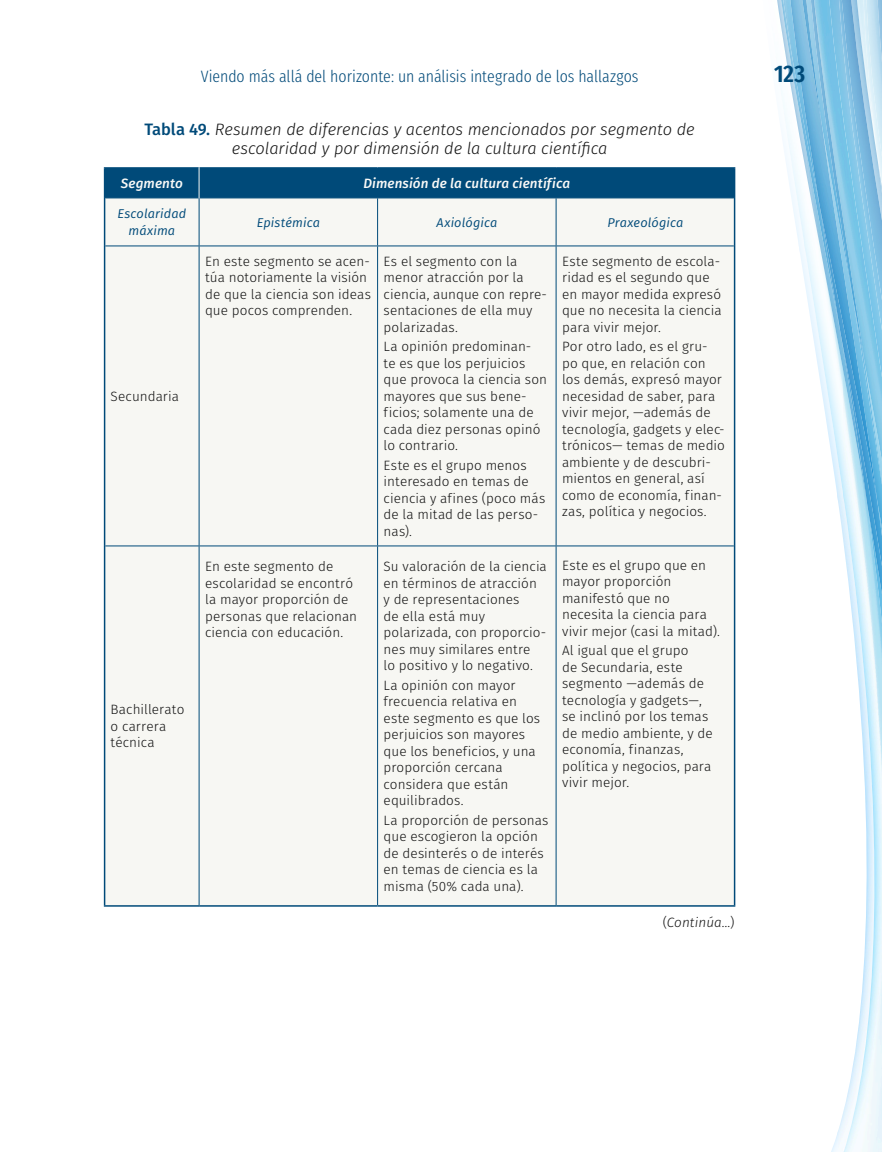
<style>
.page{position:relative;width:882px;height:1152px;background:#fff}
.page>*{position:absolute;margin:0;border:0;box-sizing:border-box;transform-origin:0 0}
.t1{font:600 24px "Fira Sans Condensed";color:#004a79}
._01_Titulos_Cuadros{font:italic 300 16.5px/19.5px "Fira Sans";letter-spacing:-.005em;color:#121212;text-align:center}
.t2{font:300 16.5px "Fira Sans Condensed";color:#004a79}
._04_Contenido_Cuadro{font:300 13.5px/16.5px "Fira Sans";letter-spacing:.005em;color:#121212}
._02_Encabezados_Cuad{font:italic 500 13.5px "Fira Sans";letter-spacing:.01em;color:#f9f9f7}
._09_Continua{font:italic 300 13.5px "Fira Sans";letter-spacing:.005em;color:#121212}
._07_Semaforo{font:italic 12.75px/16.5px "Fira Sans";letter-spacing:.01em;color:#004a79;text-align:center}
.s1{font-weight:500;font-style:normal;color:#004a79}
.s2{font-style:normal}
</style>
<div class="page">
<img style="left:831px;top:1132px;width:7px;height:20px">
<img style="left:843px;top:594px;width:39px;height:558px">
<img style="left:867px;top:594px;width:15px;height:30px">
<img style="left:846px;top:566px;width:36px;height:28px">
<img style="left:841px;top:528px;width:41px;height:38px">
<img style="left:838px;top:485px;width:44px;height:43px">
<img style="left:781px;top:0;width:7px;height:172px">
<img style="left:788px;top:0;width:90px;height:503px">
<img style="left:812px;top:366px;width:70px;height:95px">
<img style="left:804px;top:129px;width:5px;height:169px">
<img style="left:809px;top:0;width:19px;height:366px">
<img style="left:800px;top:0;width:23px;height:129px">
<img style="left:828px;top:0;width:54px;height:378px">
<img style="left:840px;top:0;width:42px;height:300px">
<div style="left:105px;top:199px;width:629px;height:706px;background:#f7f7f3"></div>
<hr style="left:104px;top:167px;width:95px;height:2px;background:#004a79">
<hr style="left:199px;top:167px;width:179px;height:2px;background:#004a79">
<hr style="left:378px;top:167px;width:178px;height:2px;background:#004a79">
<hr style="left:556px;top:167px;width:179px;height:2px;background:#004a79">
<hr style="left:104px;top:198px;width:1px;height:48px;background:#004a79">
<hr style="left:734px;top:198px;width:1px;height:48px;background:#004a79">
<hr style="left:104px;top:246px;width:1px;height:300px;background:#004a79">
<hr style="left:734px;top:246px;width:1px;height:300px;background:#004a79">
<hr style="left:104px;top:546px;width:1px;height:359px;background:#004a79">
<hr style="left:734px;top:546px;width:1px;height:359px;background:#004a79">
<hr style="left:104px;top:905px;width:95px;height:2px;background:#004a79">
<hr style="left:199px;top:905px;width:179px;height:2px;background:#004a79">
<hr style="left:378px;top:905px;width:178px;height:2px;background:#004a79">
<hr style="left:556px;top:905px;width:179px;height:2px;background:#004a79">
<div style="left:104px;top:168px;width:631px;height:30px;background:#004a79"></div>
<hr style="left:105px;top:198px;width:94px;height:1px;background:#004a79">
<hr style="left:199px;top:198px;width:179px;height:1px;background:#004a79">
<hr style="left:199px;top:198px;width:1px;height:48px;background:#004a79">
<hr style="left:378px;top:198px;width:178px;height:1px;background:#004a79">
<hr style="left:377px;top:198px;width:1px;height:48px;background:#004a79">
<hr style="left:556px;top:198px;width:178px;height:1px;background:#004a79">
<hr style="left:556px;top:198px;width:1px;height:48px;background:#004a79">
<hr style="left:105px;top:246px;width:94px;height:1px;background:#004a79">
<hr style="left:199px;top:246px;width:179px;height:1px;background:#004a79">
<hr style="left:199px;top:246px;width:1px;height:300px;background:#004a79">
<hr style="left:378px;top:246px;width:178px;height:1px;background:#004a79">
<hr style="left:377px;top:246px;width:1px;height:300px;background:#004a79">
<hr style="left:556px;top:246px;width:178px;height:1px;background:#004a79">
<hr style="left:556px;top:246px;width:1px;height:300px;background:#004a79">
<hr style="left:105px;top:546px;width:94px;height:1px;background:#004a79">
<hr style="left:199px;top:546px;width:179px;height:1px;background:#004a79">
<hr style="left:199px;top:546px;width:1px;height:359px;background:#004a79">
<hr style="left:378px;top:546px;width:178px;height:1px;background:#004a79">
<hr style="left:377px;top:546px;width:1px;height:359px;background:#004a79">
<hr style="left:556px;top:546px;width:178px;height:1px;background:#004a79">
<hr style="left:556px;top:546px;width:1px;height:359px;background:#004a79">
<hr style="left:199px;top:167px;width:1px;height:31px;background:#f7f7f3">
<p class="t2" style="left:201px;top:61px;width:439px">Viendo más allá del horizonte: un análisis integrado de los hallazgos</p>
<h1 class="t1" style="left:774px;top:52px;width:33px">123</h1>
<p class="_01_Titulos_Cuadros" style="left:145px;top:119px;width:552px"><span class="s1">Tabla 49.</span> Resumen de diferencias y acentos mencionados por segmento de escolaridad y por dimensión de la cultura científica</p>
<p class="_02_Encabezados_Cuad" style="left:121px;top:173px;width:64px">Segmento</p>
<p class="_02_Encabezados_Cuad" style="left:363px;top:173px;width:208px">Dimensión de la cultura científica</p>
<p class="_07_Semaforo" style="left:117px;top:205px;width:70px">Escolaridad máxima</p>
<p class="_07_Semaforo" style="left:257px;top:214px;width:65px">Epistémica</p>
<p class="_07_Semaforo" style="left:436px;top:214px;width:62px">Axiológica</p>
<p class="_07_Semaforo" style="left:607px;top:214px;width:77px">Praxeológica</p>
<p class="_04_Contenido_Cuadro" style="left:111px;top:388px;width:70px">Secundaria</p>
<p class="_04_Contenido_Cuadro" style="left:111px;top:701px;width:75px">Bachillerato o carrera técnica</p>
<p class="_04_Contenido_Cuadro" style="left:205px;top:253px;width:168px">En este segmento se acen&shy;túa notoriamente la visión de que la ciencia son ideas que pocos comprenden.</p>
<p class="_04_Contenido_Cuadro" style="left:384px;top:253px;width:165px">Es el segmento con la menor atracción por la ciencia, aunque con repre&shy;sentaciones de ella muy polarizadas.</p>
<p class="_04_Contenido_Cuadro" style="left:384px;top:338px;width:165px">La opinión predominan-<br>te es que los perjuicios que provoca la ciencia son mayores que sus bene&shy;ficios; solamente una de cada diez personas opinó lo contrario.</p>
<p class="_04_Contenido_Cuadro" style="left:384px;top:457px;width:163px">Este es el grupo menos interesado en temas de ciencia y afines (poco más de la mitad de las perso&shy;nas).</p>
<p class="_04_Contenido_Cuadro" style="left:205px;top:558px;width:154px">En este segmento de escolaridad se encontró la mayor proporción de personas que relacionan ciencia con educación.</p>
<p class="_04_Contenido_Cuadro" style="left:384px;top:558px;width:165px">Su valoración de la ciencia en términos de atracción<br>y de representaciones<br>de ella está muy polarizada, con proporcio&shy;nes muy similares entre<br>lo positivo y lo negativo.</p>
<p class="_04_Contenido_Cuadro" style="left:384px;top:677px;width:158px">La opinión con mayor frecuencia relativa en este segmento es que los perjuicios son mayores que los beneficios, y una proporción cercana considera que están equilibrados.</p>
<p class="_04_Contenido_Cuadro" style="left:384px;top:812px;width:166px">La proporción de personas que escogieron la opción de desinterés o de interés en temas de ciencia es la misma (50% cada una).</p>
<p class="_04_Contenido_Cuadro" style="left:562px;top:253px;width:161px">Este segmento de escola&shy;ridad es el segundo que en mayor medida expresó que no necesita la ciencia para vivir mejor.</p>
<p class="_04_Contenido_Cuadro" style="left:562px;top:338px;width:164px">Por otro lado, es el gru&shy;po que, en relación con los demás, expresó mayor necesidad de saber, para vivir mejor, —además de tecnología, gadgets y elec&shy;trónicos— temas de medio ambiente y de descubri&shy;mientos en general, así como de economía, finan&shy;zas, política y negocios.</p>
<p class="_04_Contenido_Cuadro" style="left:562px;top:557px;width:159px">Este es el grupo que en mayor proporción manifestó que no necesita la ciencia para vivir mejor (casi la mitad).</p>
<p class="_04_Contenido_Cuadro" style="left:562px;top:642px;width:152px">Al igual que el grupo<br>de Secundaria, este segmento —además de tecnología y gadgets—, se inclinó por los temas de medio ambiente, y de economía, finanzas, política y negocios, para vivir mejor.</p>
<p class="_09_Continua" style="left:663px;top:913px;width:73px"><span class="s2">(</span>Continúa…<span class="s2">)</span></p>
</div>
